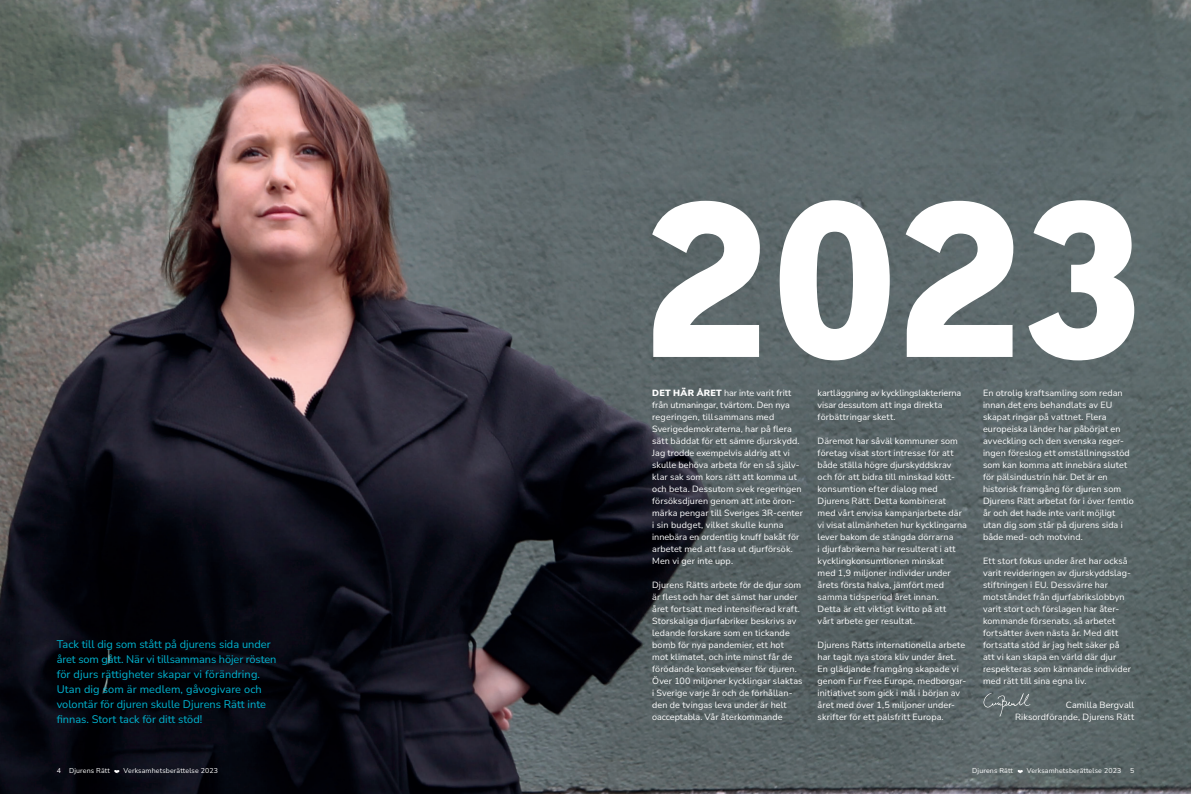
<style>
.page{position:relative;width:1191px;height:794px;background:#fff}
.page>*{position:absolute;margin:0;border:0;box-sizing:border-box;transform-origin:0 0}
.Ingress{font:11px/15px "Nunito Sans";color:#00b4d1}
.Brödtext{font:9px/12px "Nunito Sans";letter-spacing:.01em;color:#fff}
.Ingress-2{font:7px "Nunito Sans";letter-spacing:.02em;color:#fff}
.Ingress-3{font:7px "Nunito Sans";color:#fff}
.s1{font-weight:900}
</style>
<div class="page">
<img style="left:0;top:0;width:1191px;height:794px">
<svg style="left:983px;top:692px;width:47px;height:24px"></svg>
<svg style="left:1017px;top:770px;width:5px;height:3px"></svg>
<svg style="left:114px;top:770px;width:5px;height:3px"></svg>
<svg style="left:652px;top:200px;width:482px;height:160px"></svg>
<p class="Ingress" style="left:57px;top:636px;width:221px">Tack till dig som stått på djurens sida under året som gått. När vi tillsammans höjer rösten för djurs rättigheter skapar vi förändring.<br>Utan dig som är medlem, gåvogivare och volontär för djuren skulle Djurens Rätt inte finnas. Stort tack för ditt stöd!</p>
<p class="Brödtext" style="left:652px;top:387px;width:152px"><span class="s1">DET HÄR ÅRET</span> har inte varit fritt från utmaningar, tvärtom. Den nya regeringen, tillsammans med Sverigedemokraterna, har på flera sätt bäddat för ett sämre djurskydd.<br>Jag trodde exempelvis aldrig att vi skulle behöva arbeta för en så själv&shy;klar sak som kors rätt att komma ut och beta. Dessutom svek regeringen försöksdjuren genom att inte öron&shy;märka pengar till Sveriges 3R-center i sin budget, vilket skulle kunna innebära en ordentlig knuff bakåt för arbetet med att fasa ut djurförsök.<br>Men vi ger inte upp.</p>
<p class="Brödtext" style="left:652px;top:579px;width:152px">Djurens Rätts arbete för de djur som är flest och har det sämst har under året fortsatt med intensifierad kraft.<br>Storskaliga djurfabriker beskrivs av ledande forskare som en tickande bomb för nya pandemier, ett hot<br>mot klimatet, och inte minst får de förödande konsekvenser för djuren.<br>Över 100 miljoner kycklingar slaktas i Sverige varje år och de förhållan&shy;den de tvingas leva under är helt oacceptabla. Vår återkommande</p>
<p class="Brödtext" style="left:817px;top:387px;width:145px">kartläggning av kycklingslakterierna visar dessutom att inga direkta förbättringar skett.</p>
<p class="Brödtext" style="left:817px;top:435px;width:151px">Däremot har såväl kommuner som företag visat stort intresse för att både ställa högre djurskyddskrav och för att bidra till minskad kött&shy;konsumtion efter dialog med Djurens Rätt. Detta kombinerat<br>med vårt envisa kampanjarbete där vi visat allmänheten hur kycklingarna lever bakom de stängda dörrarna<br>i djurfabrikerna har resulterat i att kycklingkonsumtionen minskat</p>
<p class="Brödtext" style="left:817px;top:567px;width:135px">med 1,9 miljoner individer under årets första halva, jämfört med samma tidsperiod året innan.<br>Detta är ett viktigt kvitto på att vårt arbete ger resultat.</p>
<p class="Brödtext" style="left:817px;top:639px;width:149px">Djurens Rätts internationella arbete har tagit nya stora kliv under året.<br>En glädjande framgång skapade vi genom Fur Free Europe, medborgar&shy;initiativet som gick i mål i början av året med över 1,5 miljoner under&shy;skrifter för ett pälsfritt Europa.</p>
<p class="Brödtext" style="left:983px;top:387px;width:152px">En otrolig kraftsamling som redan innan det ens behandlats av EU skapat ringar på vattnet. Flera europeiska länder har påbörjat en avveckling och den svenska reger&shy;ingen föreslog ett omställningsstöd som kan komma att innebära slutet för pälsindustrin här. Det är en historisk framgång för djuren som<br>Djurens Rätt arbetat för i över femtio år och det hade inte varit möjligt utan dig som står på djurens sida i både med- och motvind.</p>
<p class="Brödtext" style="left:983px;top:555px;width:149px">Ett stort fokus under året har också varit revideringen av djurskyddslag&shy;stiftningen i EU. Dessvärre har motståndet från djurfabrikslobbyn varit stort och förslagen har åter&shy;kommande försenats, så arbetet fortsätter även nästa år. Med ditt fortsatta stöd är jag helt säker på att vi kan skapa en värld där djur respekteras som kännande individer med rätt till sina egna liv.</p>
<p class="Brödtext" style="left:1015px;top:699px;width:121px;text-align:right">Camilla Bergvall<br>Riksordförande, Djurens Rätt</p>
<p class="Ingress-3" style="left:57px;top:766px;width:6px">4</p>
<p class="Ingress-2" style="left:69px;top:766px;width:42px">Djurens Rätt</p>
<p class="Ingress-2" style="left:124px;top:766px;width:96px">Verksamhetsberättelse 2023</p>
<p class="Ingress-2" style="left:972px;top:766px;width:42px">Djurens Rätt</p>
<p class="Ingress-2" style="left:1026px;top:766px;width:96px">Verksamhetsberättelse 2023</p>
<p class="Ingress-3" style="left:1130px;top:766px;width:6px">5</p>
</div>
